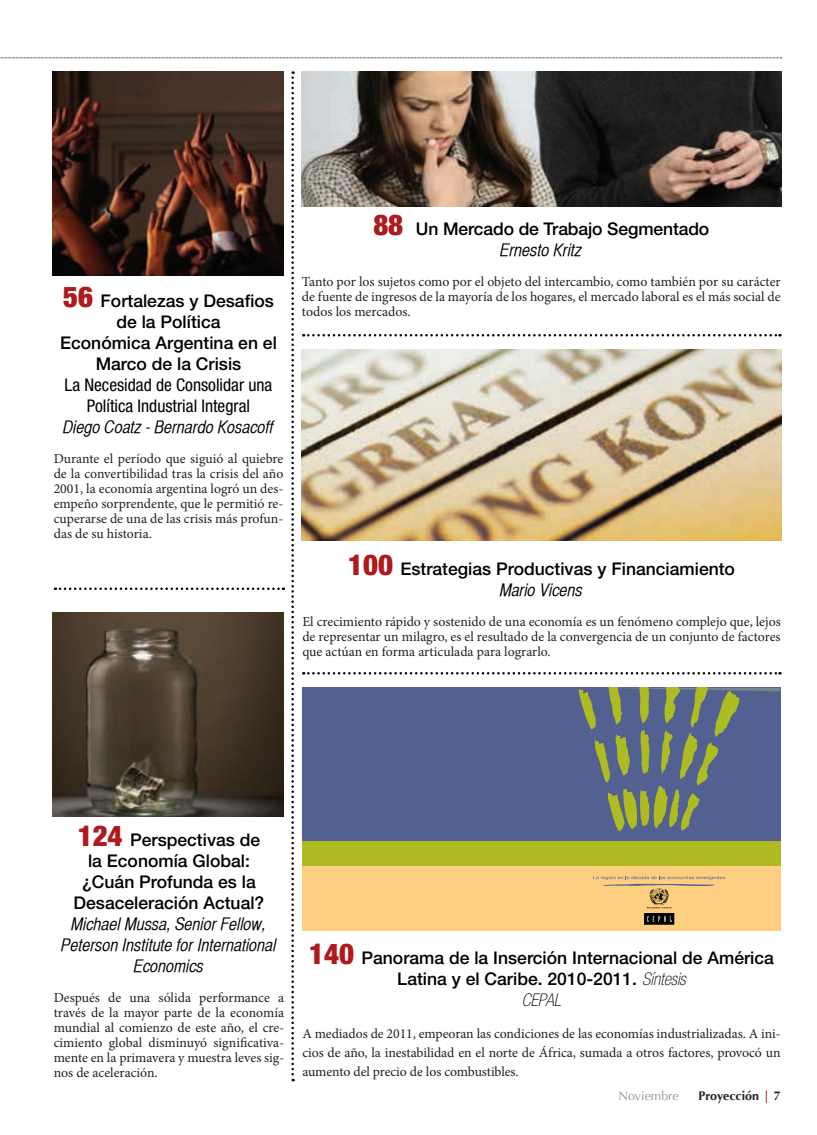
<style>
.page{position:relative;width:817px;height:1135px;background:#fff}
.page>*{position:absolute;margin:0;border:0;box-sizing:border-box;transform-origin:0 0}
.t1{font:500 17.5px/21px "Helvetica Neue LT Std";color:#000;text-align:center}
.t2{font:17.5px/21px "Helvetica CY Oblique";color:#000;text-align:center}
.t3{font:condensed 17.5px/21px "Helvetica Neue LT Std";color:#000;text-align:center}
.t4{font:13.75px/15px "Minion Pro";color:#231f20;text-align:justify}
.t5{font:700 12.5px "Optima";color:#231f20}
.t6{font:12.5px "Optima";color:#939598}
.s1{font-weight:900;font-stretch:condensed;font-size:28.75px;color:#ae1a1e}
.s2{font-weight:100;font-style:italic;font-stretch:condensed}
.s3{color:#ae1a1e}
.s4{font-style:inherit}
</style>
<div class="page">
<svg style="left:0;top:58px;width:781px;height:1px"></svg>
<svg style="left:303px;top:672px;width:477px;height:2px"></svg>
<svg style="left:303px;top:334px;width:477px;height:2px"></svg>
<svg style="left:55px;top:587px;width:229px;height:3px"></svg>
<svg style="left:291px;top:71px;width:3px;height:1010px"></svg>
<img style="left:302px;top:71px;width:479px;height:135px">
<div style="left:302px;top:688px;width:477px;height:153px;background:#536192"></div>
<div style="left:302px;top:865px;width:477px;height:65px;background:#fece81"></div>
<div style="left:302px;top:841px;width:477px;height:24px;background:#aebc21"></div>
<svg style="left:578px;top:688px;width:201px;height:143px"></svg>
<div style="left:644px;top:913px;width:29px;height:11px;background:#040503"></div>
<div style="left:644px;top:913px;width:30px;height:12px;border:1px solid #040503"></div>
<svg style="left:647px;top:916px;width:24px;height:6px"></svg>
<svg style="left:593px;top:876px;width:132px;height:32px"></svg>
<img style="left:53px;top:71px;width:230px;height:204px">
<img style="left:53px;top:613px;width:230px;height:204px">
<img style="left:302px;top:350px;width:479px;height:191px">
<p class="t1" style="left:60px;top:290px;width:218px"><span class="s1">56</span> Fortalezas y Desafios de la Política<br>Económica Argentina en el<br>Marco de la Crisis</p>
<p class="t3" style="left:65px;top:374px;width:209px">La Necesidad de Consolidar una<br>Política Industrial Integral</p>
<p class="t2" style="left:63px;top:416px;width:212px">Diego Coatz - Bernardo Kosacoff</p>
<p class="t4" style="left:54px;top:451px;width:231px">Durante el período que siguió al quiebre de la convertibilidad tras la crisis del año 2001, la economía argentina logró un des&shy;empeño sorprendente, que le permitió re&shy;cuperarse de una de las crisis más profun&shy;das de su historia.</p>
<p class="t1" style="left:373px;top:218px;width:337px"><span class="s1">88</span> Un Mercado de Trabajo Segmentado</p>
<p class="t2" style="left:500px;top:240px;width:84px">Ernesto Kritz</p>
<p class="t4" style="left:302px;top:275px;width:480px">Tanto por los sujetos como por el objeto del intercambio, como también por su carácter de fuente de ingresos de la mayoría de los hogares, el mercado laboral es el más social de todos los mercados.</p>
<p class="t1" style="left:348px;top:558px;width:388px"><span class="s1">100</span> Estrategias Productivas y Financiamiento</p>
<p class="t2" style="left:500px;top:579px;width:84px">Mario Vicens</p>
<p class="t4" style="left:302px;top:614px;width:480px">El crecimiento rápido y sostenido de una economía es un fenómeno complejo que, lejos de representar un milagro, es el resultado de la convergencia de un conjunto de factores que actúan en forma articulada para lograrlo.</p>
<p class="t1" style="left:74px;top:829px;width:192px"><span class="s1">124</span> Perspectivas de la Economía Global: ¿Cuán Profunda es la<br>Desaceleración Actual?</p>
<p class="t2" style="left:61px;top:913px;width:217px">Michael Mussa, Senior Fellow,<br>Peterson Institute for International<br>Economics</p>
<p class="t4" style="left:54px;top:990px;width:232px">Después de una sólida performance a través de la mayor parte de la economía mundial al comienzo de este año, el cre&shy;cimiento global disminuyó significativa&shy;mente en la primavera y muestra leves sig&shy;nos de aceleración.</p>
<p class="t1" style="left:309px;top:947px;width:466px"><span class="s1">140</span> Panorama de la Inserción Internacional de América<br>Latina y el Caribe. 2010-2011. <span class="s2">Síntesis<br>CEPAL</span></p>
<p class="t4" style="left:302px;top:1024px;width:479px;line-height:18.8px">A mediados de 2011, empeoran las condiciones de las economías industrializadas. A ini&shy;cios de año, la inestabilidad en el norte de África, sumada a otros factores, provocó un aumento del precio de los combustibles.</p>
<p class="t6" style="left:618px;top:1089px;width:62px">Noviembre</p>
<p class="t5" style="left:698px;top:1089px;width:84px">Proyección <span class="s3">|</span> <span class="s4">7</span></p>
</div>
